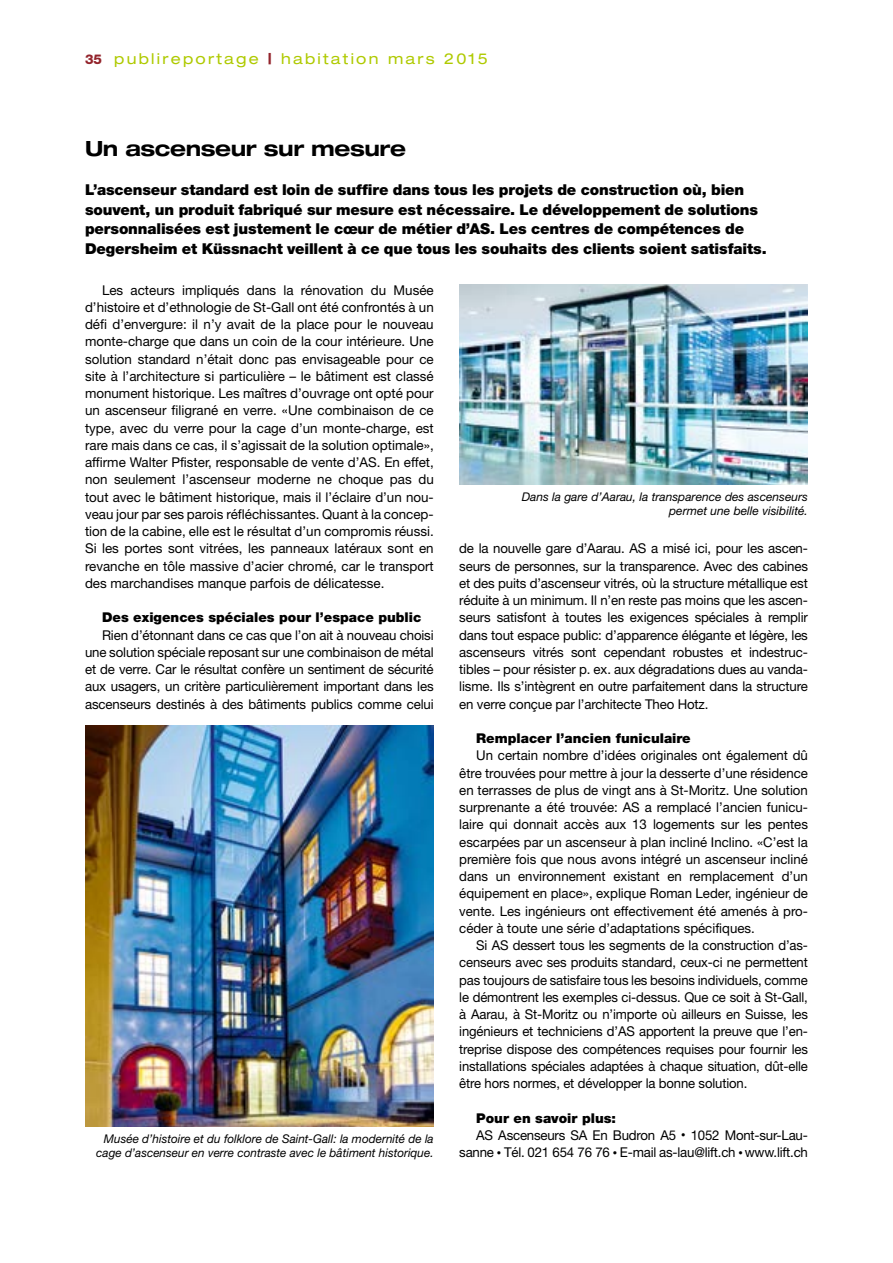
<style>
.page{position:relative;width:893px;height:1263px;background:#fff}
.page>*{position:absolute;margin:0;border:0;box-sizing:border-box;transform-origin:0 0}
.t1{font:700 expanded 21px "Helvetica Neue";letter-spacing:-.02em;color:#000}
.t2{font:900 15px/19.5px "Helvetica Neue";letter-spacing:-.01em;color:#000}
.t3{font:expanded 15px "Helvetica Neue";letter-spacing:.15em;color:#afca00}
.t4{font:13.5px/17.2px "Helvetica Neue";letter-spacing:-.01em;color:#000;text-align:justify}
.t5{font:900 13.5px "Helvetica Neue";color:#000}
.t6{font:italic 12px/13.5px "Helvetica Neue";color:#000;text-align:right}
.s1{font-weight:800;font-stretch:normal;font-size:13.5px;color:#93242c}
.s2{font-weight:800;color:#93242c}
.s3{font-size:9px}
</style>
<div class="page">
<img style="left:459px;top:285px;width:349px;height:199px">
<img style="left:85px;top:726px;width:349px;height:401px">
<p class="t3" style="left:85px;top:50px;width:404px"><span class="s1">35</span> publireportage <span class="s2">|</span> habitation mars 2015</p>
<h1 class="t1" style="left:85px;top:135px;width:323px">Un ascenseur sur mesure</h1>
<p class="t2" style="left:85px;top:180px;width:683px">L’ascenseur standard est loin de suffire dans tous les projets de construction où, bien souvent, un produit fabriqué sur mesure est nécessaire. Le développement de solutions personnalisées est justement le cœur de métier d’AS. Les centres de compétences de Degersheim et Küssnacht veillent à ce que tous les souhaits des clients soient satisfaits.</p>
<p class="t4" style="left:85px;top:281px;width:350px;text-indent:17px">Les acteurs impliqués dans la rénovation du Musée d’histoire et d’ethnologie de St-Gall ont été confrontés à un défi d’envergure: il n’y avait de la place pour le nouveau monte-charge que dans un coin de la cour intérieure. Une solution standard n’était donc pas envisageable pour ce site à l’architecture si particulière – le bâtiment est classé monument historique. Les maîtres d’ouvrage ont opté pour un ascenseur filigrané en verre. «Une combinaison de ce type, avec du verre pour la cage d’un monte-charge, est rare mais dans ce cas, il s’agissait de la solution optimale», affirme Walter Pfister, responsable de vente d’AS. En effet, non seulement l’ascenseur moderne ne choque pas du tout avec le bâtiment historique, mais il l’éclaire d’un nou&shy;veau jour par ses parois réfléchissantes. Quant à la concep&shy;tion de la cabine, elle est le résultat d’un compromis réussi.<br>Si les portes sont vitrées, les panneaux latéraux sont en revanche en tôle massive d’acier chromé, car le transport des marchandises manque parfois de délicatesse.</p>
<p class="t5" style="left:102px;top:609px;width:321px">Des exigences spéciales pour l’espace public</p>
<p class="t4" style="left:85px;top:626px;width:350px;text-indent:17px">Rien d’étonnant dans ce cas que l’on ait à nouveau choisi une solution spéciale reposant sur une combinaison de métal et de verre. Car le résultat confère un sentiment de sécurité aux usagers, un critère particulièrement important dans les ascenseurs destinés à des bâtiments publics comme celui</p>
<p class="t6" style="left:96px;top:1132px;width:339px">Musée d’histoire et du folklore de Saint-Gall: la modernité de la cage d’ascenseur en verre contraste avec le bâtiment historique.</p>
<p class="t6" style="left:522px;top:490px;width:288px">Dans la gare d’Aarau, la transparence des ascenseurs permet une belle visibilité.</p>
<p class="t4" style="left:459px;top:540px;width:350px">de la nouvelle gare d’Aarau. AS a misé ici, pour les ascen&shy;seurs de personnes, sur la transparence. Avec des cabines et des puits d’ascenseur vitrés, où la structure métallique est réduite à un minimum. Il n’en reste pas moins que les ascen&shy;seurs satisfont à toutes les exigences spéciales à remplir dans tout espace public: d’apparence élégante et légère, les ascenseurs vitrés sont cependant robustes et indestruc&shy;tibles – pour résister p. ex. aux dégradations dues au vanda&shy;lisme. Ils s’intègrent en outre parfaitement dans la structure en verre conçue par l’architecte Theo Hotz.</p>
<p class="t5" style="left:476px;top:730px;width:216px">Remplacer l’ancien funiculaire</p>
<p class="t4" style="left:459px;top:747px;width:350px;text-indent:17px">Un certain nombre d’idées originales ont également dû être trouvées pour mettre à jour la desserte d’une résidence en terrasses de plus de vingt ans à St-Moritz. Une solution surprenante a été trouvée: AS a remplacé l’ancien funicu&shy;laire qui donnait accès aux 13 logements sur les pentes escarpées par un ascenseur à plan incliné Inclino. «C’est la première fois que nous avons intégré un ascenseur incliné dans un environnement existant en remplacement d’un équipement en place», explique Roman Leder, ingénieur de vente. Les ingénieurs ont effectivement été amenés à pro&shy;céder à toute une série d’adaptations spécifiques.</p>
<p class="t4" style="left:459px;top:936px;width:350px;text-indent:17px">Si AS dessert tous les segments de la construction d’as&shy;censeurs avec ses produits standard, ceux-ci ne permettent pas toujours de satisfaire tous les besoins individuels, comme le démontrent les exemples ci-dessus. Que ce soit à St-Gall, à Aarau, à St-Moritz ou n’importe où ailleurs en Suisse, les ingénieurs et techniciens d’AS apportent la preuve que l’en&shy;treprise dispose des compétences requises pour fournir les installations spéciales adaptées à chaque situation, dût-elle être hors normes, et développer la bonne solution.</p>
<p class="t5" style="left:476px;top:1110px;width:141px">Pour en savoir plus:</p>
<p class="t4" style="left:476px;top:1126px;width:333px">AS Ascenseurs SA En Budron A5 <span class="s3">•</span> 1052 Mont-sur-Lau-</p>
<p class="t4" style="left:459px;top:1143px;width:350px">sanne <span class="s3">•</span> Tél. 021 654 76 76 <span class="s3">•</span> E-mail as-lau@lift.ch <span class="s3">•</span> www.lift.ch</p>
</div>
